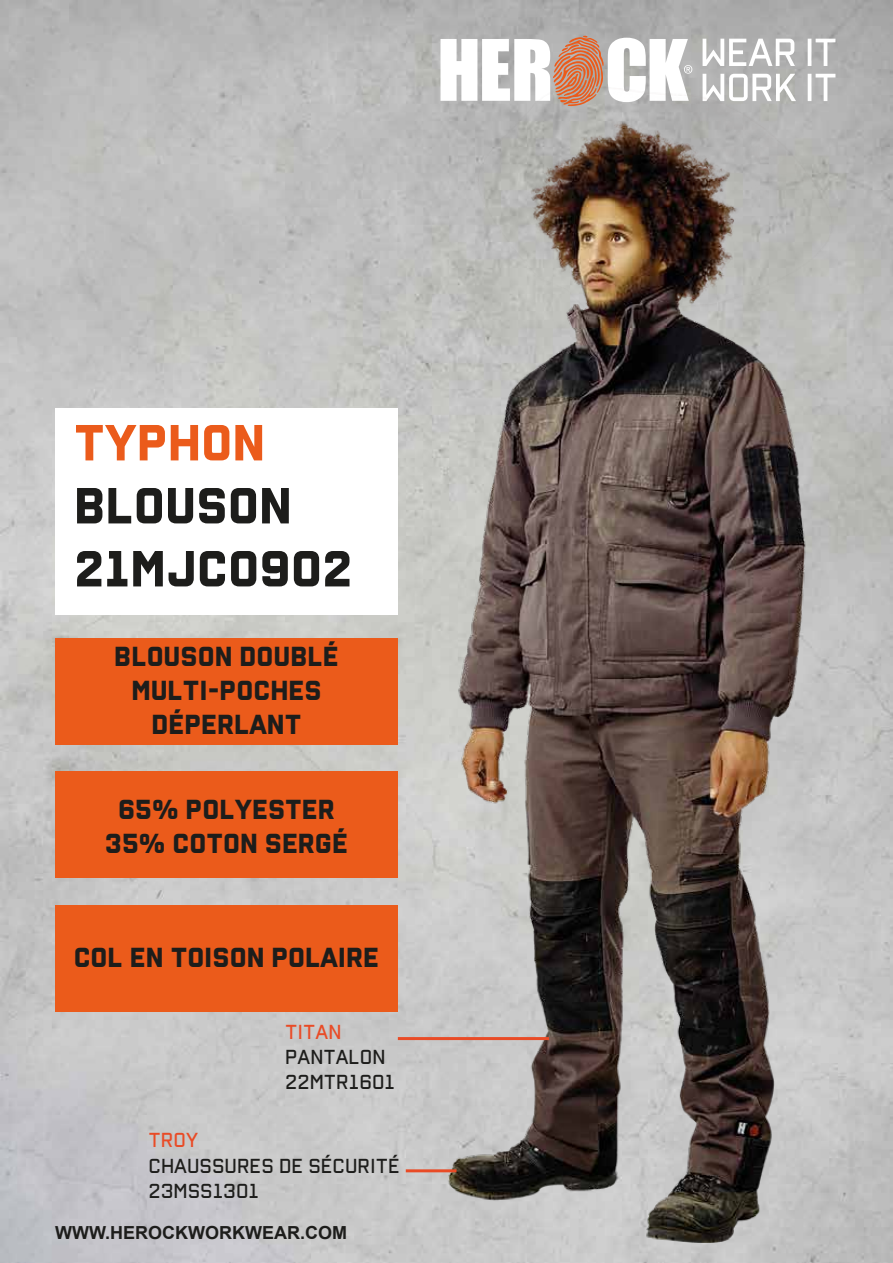
<style>
.page{position:relative;width:893px;height:1263px;background:#fff}
.page>*{position:absolute;margin:0;border:0;box-sizing:border-box;transform-origin:0 0}
.t1{font:500 52.5px/63px "Reload Alt";color:#1d1d1b}
.t2{font:500 52.5px "Reload Alt";color:#eb5b1b}
.t3{font:500 28.5px/34.2px "Reload Alt";color:#1d1d1b;text-align:center}
.t4{font:300 21px/25.2px "Reload Alt";color:#1d1d1b}
.t5{font:300 21px "Reload Alt";color:#e94b26}
.t6{font:700 18px "Arial";color:#1d1d1b}
</style>
<div class="page">
<img style="left:0;top:0;width:893px;height:1263px">
<div style="left:55px;top:409px;width:342px;height:206px;background:#fff"></div>
<div style="left:55px;top:638px;width:342px;height:107px;background:#eb5b1b"></div>
<div style="left:55px;top:771px;width:342px;height:107px;background:#eb5b1b"></div>
<div style="left:55px;top:905px;width:342px;height:107px;background:#eb5b1b"></div>
<svg style="left:440px;top:36px;width:252px;height:50px"></svg>
<svg style="left:703px;top:39px;width:132px;height:27px"></svg>
<svg style="left:703px;top:74px;width:93px;height:12px"></svg>
<svg style="left:808px;top:74px;width:27px;height:12px"></svg>
<img style="left:63px;top:86px;width:830px;height:1156px">
<svg style="left:395px;top:1035px;width:157px;height:6px"></svg>
<svg style="left:403px;top:1168px;width:56px;height:6px"></svg>
<h1 class="t2" style="left:74px;top:411px;width:193px">TYPHON</h1>
<h1 class="t1" style="left:74px;top:475px;width:280px">BLOUSON<br>21MJC0902</h1>
<p class="t3" style="left:114px;top:639px;width:226px">BLOUSON DOUBLÉ<br>MULTI-POCHES<br>DÉPERLANT</p>
<p class="t3" style="left:105px;top:793px;width:245px">65% POLYESTER<br>35% COTON SERGÉ</p>
<p class="t3" style="left:74px;top:940px;width:307px">COL EN TOISON POLAIRE</p>
<p class="t5" style="left:285px;top:1019px;width:58px">TITAN</p>
<p class="t4" style="left:285px;top:1045px;width:111px">PANTALON<br>22MTR1601</p>
<p class="t5" style="left:149px;top:1128px;width:52px">TROY</p>
<p class="t4" style="left:149px;top:1153px;width:253px">CHAUSSURES DE SÉCURITÉ<br>23MSS1301</p>
<p class="t6" style="left:55px;top:1220px;width:293px">WWW.HEROCKWORKWEAR.COM</p>
</div>
